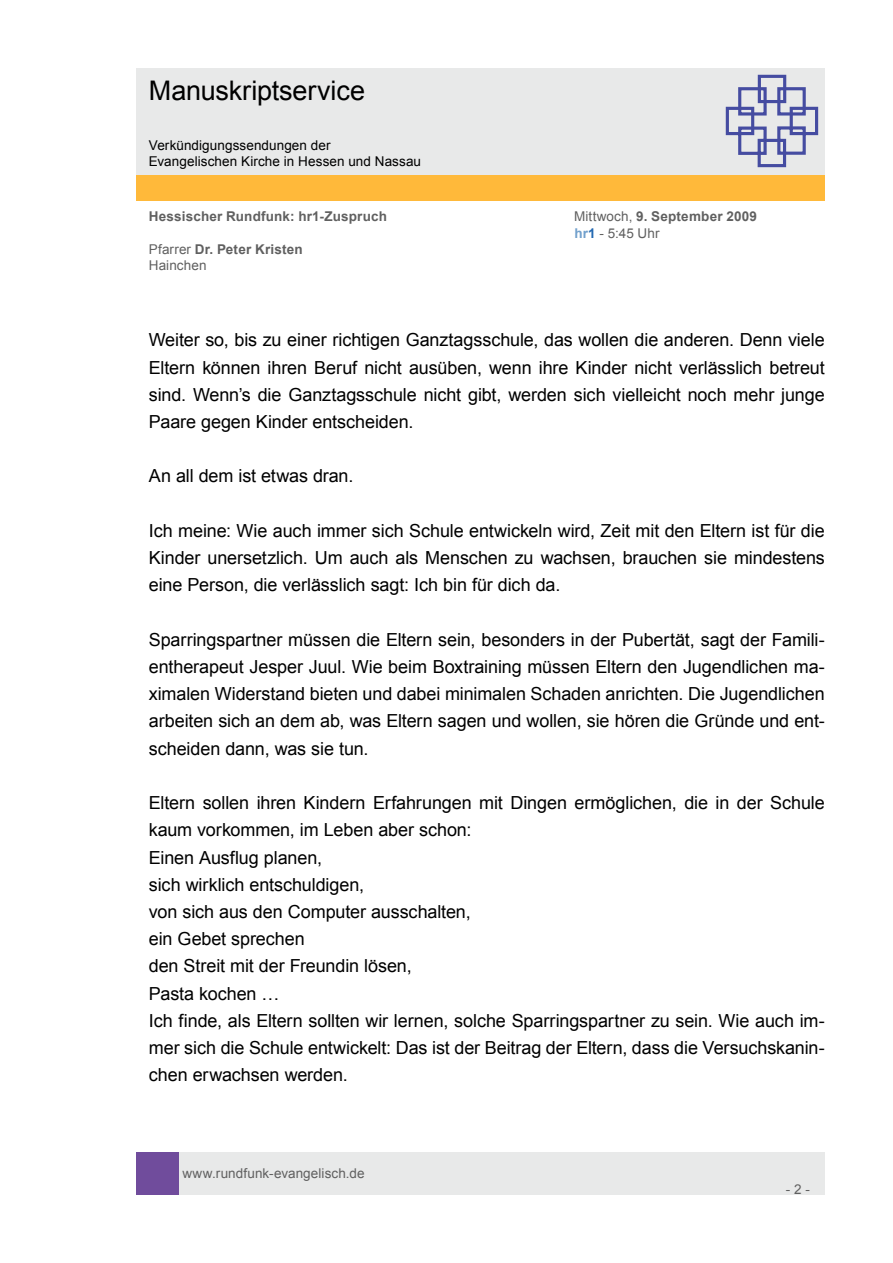
<style>
.page{position:relative;width:893px;height:1263px;background:#fff}
.page>*{position:absolute;margin:0;border:0;box-sizing:border-box;transform-origin:0 0}
.t1{font:27px "Arial";letter-spacing:-.005em;color:#000}
.t2{font:18px/27.2px "Arial";letter-spacing:-.005em;color:#000;text-align:justify}
.t3{font:13.5px/16.2px "Arial";letter-spacing:.005em;color:#606060}
.t4{font:13.5px/16.2px "Arial";letter-spacing:.005em;color:#000}
.t5{font:700 13.5px "Arial";letter-spacing:.015em;color:#606060}
.s1{font-weight:700}
.s2{font-weight:700;color:#71a0cc}
.s3{font-weight:700;color:#2369b2}
</style>
<div class="page">
<div style="left:179px;top:1152px;width:646px;height:43px;background:#e8e9e9"></div>
<div style="left:136px;top:1152px;width:43px;height:43px;background:#704c9c"></div>
<div style="left:136px;top:175px;width:689px;height:26px;background:#ffb93a"></div>
<div style="left:136px;top:68px;width:689px;height:106px;background:#e8e9e9"></div>
<svg style="left:725px;top:74px;width:94px;height:94px"></svg>
<h1 class="t1" style="left:149px;top:73px;width:218px">Manuskriptservice</h1>
<p class="t4" style="left:149px;top:137px;width:274px">Verkündigungssendungen der<br>Evangelischen Kirche in Hessen und Nassau</p>
<p class="t5" style="left:149px;top:208px;width:240px">Hessischer Rundfunk: hr1-Zuspruch</p>
<p class="t3" style="left:574px;top:209px;width:185px">Mittwoch, <span class="s1">9. September 2009 </span><span class="s2">hr</span><span class="s3">1</span> - 5:45 Uhr</p>
<p class="t3" style="left:149px;top:241px;width:155px">Pfarrer <span class="s1">Dr. Peter Kristen<br></span>Hainchen</p>
<p class="t2" style="left:149px;top:327px;width:677px">Weiter so, bis zu einer richtigen Ganztagsschule, das wollen die anderen. Denn viele Eltern können ihren Beruf nicht ausüben, wenn ihre Kinder nicht verlässlich betreut sind. Wenn’s die Ganztagsschule nicht gibt, werden sich vielleicht noch mehr junge Paare gegen Kinder entscheiden.</p>
<p class="t2" style="left:149px;top:463px;width:206px">An all dem ist etwas dran.</p>
<p class="t2" style="left:149px;top:517px;width:677px">Ich meine: Wie auch immer sich Schule entwickeln wird, Zeit mit den Eltern ist für die Kinder unersetzlich. Um auch als Menschen zu wachsen, brauchen sie mindestens eine Person, die verlässlich sagt: Ich bin für dich da.</p>
<p class="t2" style="left:149px;top:626px;width:678px">Sparringspartner müssen die Eltern sein, besonders in der Pubertät, sagt der Famili&shy;entherapeut Jesper Juul. Wie beim Boxtraining müssen Eltern den Jugendlichen ma&shy;ximalen Widerstand bieten und dabei minimalen Schaden anrichten. Die Jugendlichen arbeiten sich an dem ab, was Eltern sagen und wollen, sie hören die Gründe und ent&shy;scheiden dann, was sie tun.</p>
<p class="t2" style="left:149px;top:789px;width:678px;text-align:left">Eltern sollen ihren Kindern Erfahrungen mit Dingen ermöglichen, die in der Schule kaum vorkommen, im Leben aber schon:<br>Einen Ausflug planen,<br>sich wirklich entschuldigen,<br>von sich aus den Computer ausschalten,<br>ein Gebet sprechen<br>den Streit mit der Freundin lösen,<br>Pasta kochen …<br>Ich finde, als Eltern sollten wir lernen, solche Sparringspartner zu sein. Wie auch im&shy;mer sich die Schule entwickelt: Das ist der Beitrag der Eltern, dass die Versuchskanin&shy;chen erwachsen werden.</p>
<p class="t3" style="left:182px;top:1165px;width:184px">www.rundfunk-evangelisch.de</p>
<p class="t3" style="left:786px;top:1181px;width:26px">- 2 -</p>
</div>
